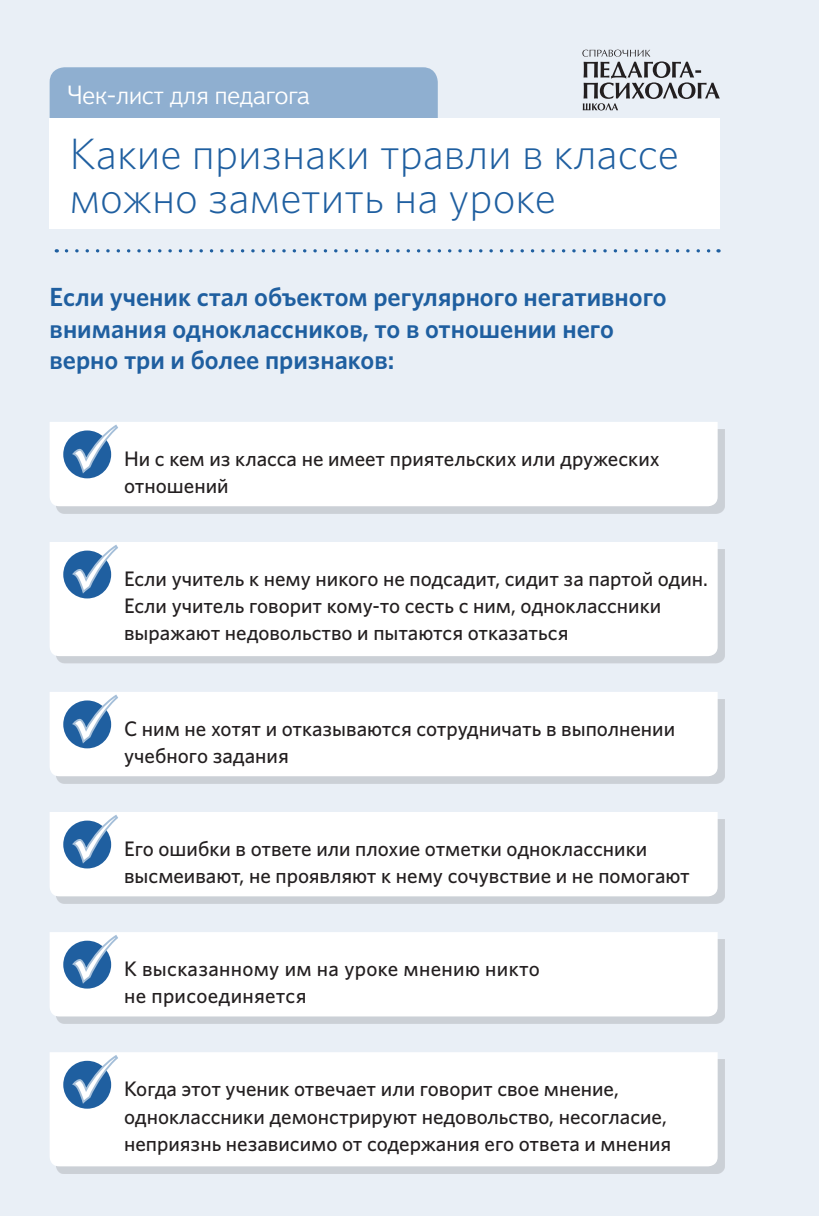
<style>
.page{position:relative;width:819px;height:1216px;background:#fff}
.page>*{position:absolute;margin:0;border:0;box-sizing:border-box;transform-origin:0 0}
.t1{font:300 43.93px/43.8px "Whitney";color:#1f5fa0}
.Pamyatka{font:600 26.25px/31.5px "Whitney";color:#1f5fa0}
.t2{font:300 26.25px "Textbook New";color:#fff}
._01{font:500 21px/26.9px "Whitney";color:#231f20}
</style>
<div class="page">
<div style="left:0;top:0;width:818px;height:1215px;background:#e9eff6"></div>
<svg style="left:582px;top:50px;width:137px;height:60px"></svg>
<svg style="left:66px;top:249px;width:653px;height:3px"></svg>
<div style="left:57px;top:429px;width:667px;height:84px;background:#231f20;opacity:.15"></div>
<div style="left:50px;top:422px;width:667px;height:84px;background:#fff"></div>
<div style="left:63px;top:430px;width:48px;height:48px;background:#1f5fa0;border-radius:50%"></div>
<svg style="left:70px;top:423px;width:49px;height:52px"></svg>
<div style="left:57px;top:549px;width:667px;height:114px;background:#cbd0d6"></div>
<div style="left:50px;top:542px;width:667px;height:114px;background:#fff"></div>
<div style="left:63px;top:550px;width:48px;height:48px;background:#1f5fa0;border-radius:50%"></div>
<svg style="left:70px;top:543px;width:49px;height:52px"></svg>
<div style="left:50px;top:67px;width:388px;height:82px;background:#8fafd0;border-radius:15px"></div>
<div style="left:50px;top:118px;width:669px;height:111px;background:#fff"></div>
<div style="left:57px;top:698px;width:667px;height:85px;background:#231f20;opacity:.15"></div>
<div style="left:50px;top:692px;width:667px;height:84px;background:#fff"></div>
<div style="left:63px;top:700px;width:48px;height:48px;background:#1f5fa0;border-radius:50%"></div>
<svg style="left:70px;top:693px;width:49px;height:52px"></svg>
<div style="left:57px;top:819px;width:667px;height:84px;background:#231f20;opacity:.15"></div>
<div style="left:50px;top:812px;width:667px;height:84px;background:#fff"></div>
<div style="left:63px;top:820px;width:48px;height:48px;background:#1f5fa0;border-radius:50%"></div>
<svg style="left:70px;top:813px;width:49px;height:52px"></svg>
<div style="left:57px;top:939px;width:667px;height:84px;background:#231f20;opacity:.15"></div>
<div style="left:50px;top:932px;width:667px;height:84px;background:#fff"></div>
<div style="left:63px;top:940px;width:48px;height:48px;background:#1f5fa0;border-radius:50%"></div>
<svg style="left:70px;top:933px;width:49px;height:52px"></svg>
<div style="left:57px;top:1059px;width:667px;height:114px;background:#231f20;opacity:.15"></div>
<div style="left:50px;top:1052px;width:667px;height:114px;background:#fff"></div>
<div style="left:63px;top:1060px;width:48px;height:48px;background:#1f5fa0;border-radius:50%"></div>
<svg style="left:70px;top:1053px;width:49px;height:52px"></svg>
<p class="t2" style="left:67px;top:79px;width:244px">Чек-лист для педагога</p>
<p class="t1" style="left:69px;top:131px;width:611px">Какие признаки травли в классе можно заметить на уроке</p>
<p class="Pamyatka" style="left:50px;top:281px;width:618px">Если ученик стал объектом регулярного негативного внимания одноклассников, то в отношении него верно три и более признаков:</p>
<p class="_01" style="left:124px;top:445px;width:537px">Ни с кем из класса не имеет приятельских или дружеских отношений</p>
<p class="_01" style="left:124px;top:565px;width:585px">Если учитель к нему никого не подсадит, сидит за партой один.<br>Если учитель говорит кому-то сесть с ним, одноклассники выражают недовольство и пытаются отказаться</p>
<p class="_01" style="left:124px;top:715px;width:552px">С ним не хотят и отказываются сотрудничать в выполнении учебного задания</p>
<p class="_01" style="left:124px;top:835px;width:567px">Его ошибки в ответе или плохие отметки одноклассники высмеивают, не проявляют к нему сочувствие и не помогают</p>
<p class="_01" style="left:124px;top:955px;width:417px">К высказанному им на уроке мнению никто не присоединяется</p>
<p class="_01" style="left:124px;top:1075px;width:548px">Когда этот ученик отвечает или говорит свое мнение, одноклассники демонстрируют недовольство, несогласие, неприязнь независимо от содержания его ответа и мнения</p>
</div>
